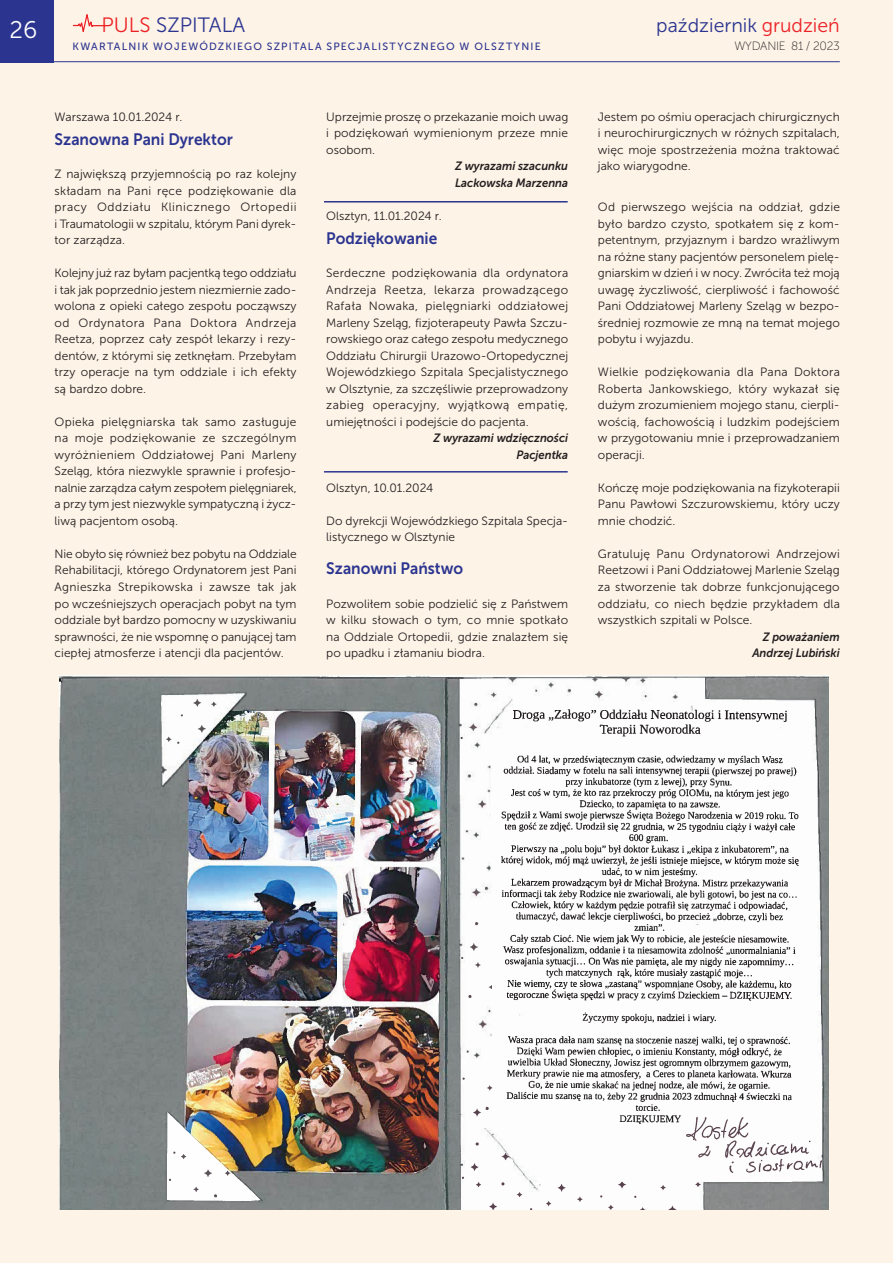
<style>
.page{position:relative;width:893px;height:1263px;background:#fef3e7}
.page>*{position:absolute;margin:0;border:0;box-sizing:border-box;transform-origin:0 0}
.t1{font:24px "Museo Sans 300";color:#fff}
.t2{font:20.7px "Museo Sans 300";color:#2b3590}
.t3{font:19.5px "Museo Sans 300";color:#2b3590}
.t4{font:16.5px "Museo Sans 700";color:#2b3590;scale:.94 1}
.t5{font:12px/16.5px "Museo Sans 300";color:#231f20;text-align:justify}
.t6{font:italic 12px/16.5px "Museo Sans 700";color:#231f20;text-align:right;scale:.94 1}
.t7{font:12px "Museo Sans 100";letter-spacing:-.02em;color:#231f20}
.t8{font:10.5px "Museo Sans 500";letter-spacing:.115em;color:#2b3590}
.s1{color:#ec2125}
</style>
<div class="page">
<svg style="left:72px;top:14px;width:34px;height:18px"></svg>
<div style="left:0;top:0;width:53px;height:62px;background:#2b3590"></div>
<hr style="left:0;top:61px;width:840px;height:1px;background:#2b3590">
<img style="left:60px;top:675px;width:768px;height:535px">
<img style="left:501px;top:710px;width:300px;height:367px">
<img style="left:167px;top:1056px;width:114px;height:145px">
<img style="left:462px;top:1077px;width:360px;height:133px">
<img style="left:290px;top:1005px;width:82px;height:36px">
<img style="left:310px;top:832px;width:41px;height:28px">
<img style="left:259px;top:712px;width:86px;height:97px">
<img style="left:313px;top:832px;width:24px;height:14px">
<img style="left:166px;top:699px;width:51px;height:45px">
<img style="left:332px;top:795px;width:48px;height:26px">
<img style="left:402px;top:973px;width:31px;height:36px">
<div style="left:461px;top:920px;width:31px;height:77px;background:#fdfdfd"></div>
<hr style="left:324px;top:201px;width:244px;height:1px;background:#2b3590">
<hr style="left:324px;top:471px;width:244px;height:1px;background:#2b3590">
<h1 class="t1" style="left:9px;top:16px;width:29px">26</h1>
<h2 class="t2" style="left:101px;top:14px;width:145px"><span class="s1">PULS</span> SZPITALA</h2>
<p class="t8" style="left:72px;top:41px;width:470px">KWARTALNIK WOJEWÓDZKIEGO SZPITALA SPECJALISTYCZNEGO W OLSZTYNIE</p>
<p class="t5" style="left:55px;top:108px;width:129px">Warszawa 10.01.2024 r.</p>
<h3 class="t4" style="left:55px;top:131px;width:191px">Szanowna Pani Dyrektor</h3>
<p class="t5" style="left:55px;top:166px;width:243px">Z największą przyjemnością po raz kolejny składam na Pani ręce podziękowanie dla pracy Oddziału Klinicznego Ortopedii i Traumatologii w szpitalu, którym Pani dyrek&shy;tor zarządza.</p>
<p class="t5" style="left:55px;top:265px;width:244px">Kolejny już raz byłam pacjentką tego oddziału i tak jak poprzednio jestem niezmiernie zado&shy;wolona z opieki całego zespołu począwszy od Ordynatora Pana Doktora Andrzeja Reetza, poprzez cały zespół lekarzy i rezy&shy;dentów, z którymi się zetknęłam. Przebyłam trzy operacje na tym oddziale i ich efekty są bardzo dobre.</p>
<p class="t5" style="left:55px;top:414px;width:244px">Opieka pielęgniarska tak samo zasługuje na moje podziękowanie ze szczególnym wyróżnieniem Oddziałowej Pani Marleny Szeląg, która niezwykle sprawnie i profesjo&shy;nalnie zarządza całym zespołem pielęgniarek, a przy tym jest niezwykle sympatyczną i życz&shy;liwą pacjentom osobą.</p>
<p class="t5" style="left:55px;top:546px;width:244px">Nie obyło się również bez pobytu na Oddziale Rehabilitacji, którego Ordynatorem jest Pani Agnieszka Strepikowska i zawsze tak jak po wcześniejszych operacjach pobyt na tym oddziale był bardzo pomocny w uzyskiwaniu sprawności, że nie wspomnę o panującej tam ciepłej atmosferze i atencji dla pacjentów.</p>
<p class="t5" style="left:326px;top:108px;width:244px">Uprzejmie proszę o przekazanie moich uwag i podziękowań wymienionym przeze mnie osobom.</p>
<p class="t6" style="left:455px;top:158px;width:122px;text-align:left">Z wyrazami szacunku<br>Lackowska Marzenna</p>
<p class="t5" style="left:326px;top:207px;width:117px">Olsztyn, 11.01.2024 r.</p>
<h3 class="t4" style="left:326px;top:230px;width:120px">Podziękowanie</h3>
<p class="t5" style="left:326px;top:265px;width:243px">Serdeczne podziękowania dla ordynatora Andrzeja Reetza, lekarza prowadzącego Rafała Nowaka, pielęgniarki oddziałowej Marleny Szeląg, fizjoterapeuty Pawła Szczu&shy;rowskiego oraz całego zespołu medycznego Oddziału Chirurgii Urazowo-Ortopedycznej Wojewódzkiego Szpitala Specjalistycznego w Olsztynie, za szczęśliwie przeprowadzony zabieg operacyjny, wyjątkową empatię, umiejętności i podejście do pacjenta.</p>
<p class="t6" style="left:433px;top:430px;width:145px">Z wyrazami wdzięczności<br>Pacjentka</p>
<p class="t5" style="left:326px;top:480px;width:109px">Olsztyn, 10.01.2024</p>
<p class="t5" style="left:326px;top:513px;width:243px">Do dyrekcji Wojewódzkiego Szpitala Specja&shy;listycznego w Olsztynie</p>
<h3 class="t4" style="left:326px;top:560px;width:147px">Szanowni Państwo</h3>
<p class="t5" style="left:326px;top:595px;width:243px">Pozwoliłem sobie podzielić się z Państwem w kilku słowach o tym, co mnie spotkało na Oddziale Ortopedii, gdzie znalazłem się po upadku i złamaniu biodra.</p>
<h3 class="t3" style="left:656px;top:14px;width:185px">październik <span class="s1">grudzień</span></h3>
<p class="t7" style="left:734px;top:39px;width:107px">WYDANIE 81 / 2023</p>
<p class="t5" style="left:598px;top:108px;width:243px">Jestem po ośmiu operacjach chirurgicznych i neurochirurgicznych w różnych szpitalach, więc moje spostrzeżenia można traktować jako wiarygodne.</p>
<p class="t5" style="left:598px;top:199px;width:244px">Od pierwszego wejścia na oddział, gdzie było bardzo czysto, spotkałem się z kom&shy;petentnym, przyjaznym i bardzo wrażliwym na różne stany pacjentów personelem pielę&shy;gniarskim w dzień i w nocy. Zwróciła też moją uwagę życzliwość, cierpliwość i fachowość Pani Oddziałowej Marleny Szeląg w bezpo&shy;średniej rozmowie ze mną na temat mojego pobytu i wyjazdu.</p>
<p class="t5" style="left:598px;top:364px;width:244px">Wielkie podziękowania dla Pana Doktora Roberta Jankowskiego, który wykazał się dużym zrozumieniem mojego stanu, cierpli&shy;wością, fachowością i ludzkim podejściem w przygotowaniu mnie i przeprowadzaniem operacji.</p>
<p class="t5" style="left:598px;top:480px;width:243px">Kończę moje podziękowania na fizykoterapii Panu Pawłowi Szczurowskiemu, który uczy mnie chodzić.</p>
<p class="t5" style="left:598px;top:546px;width:244px">Gratuluję Panu Ordynatorowi Andrzejowi Reetzowi i Pani Oddziałowej Marlenie Szeląg za stworzenie tak dobrze funkcjonującego oddziału, co niech będzie przykładem dla wszystkich szpitali w Polsce.</p>
<p class="t6" style="left:752px;top:628px;width:94px">Z poważaniem<br>Andrzej Lubiński</p>
</div>
